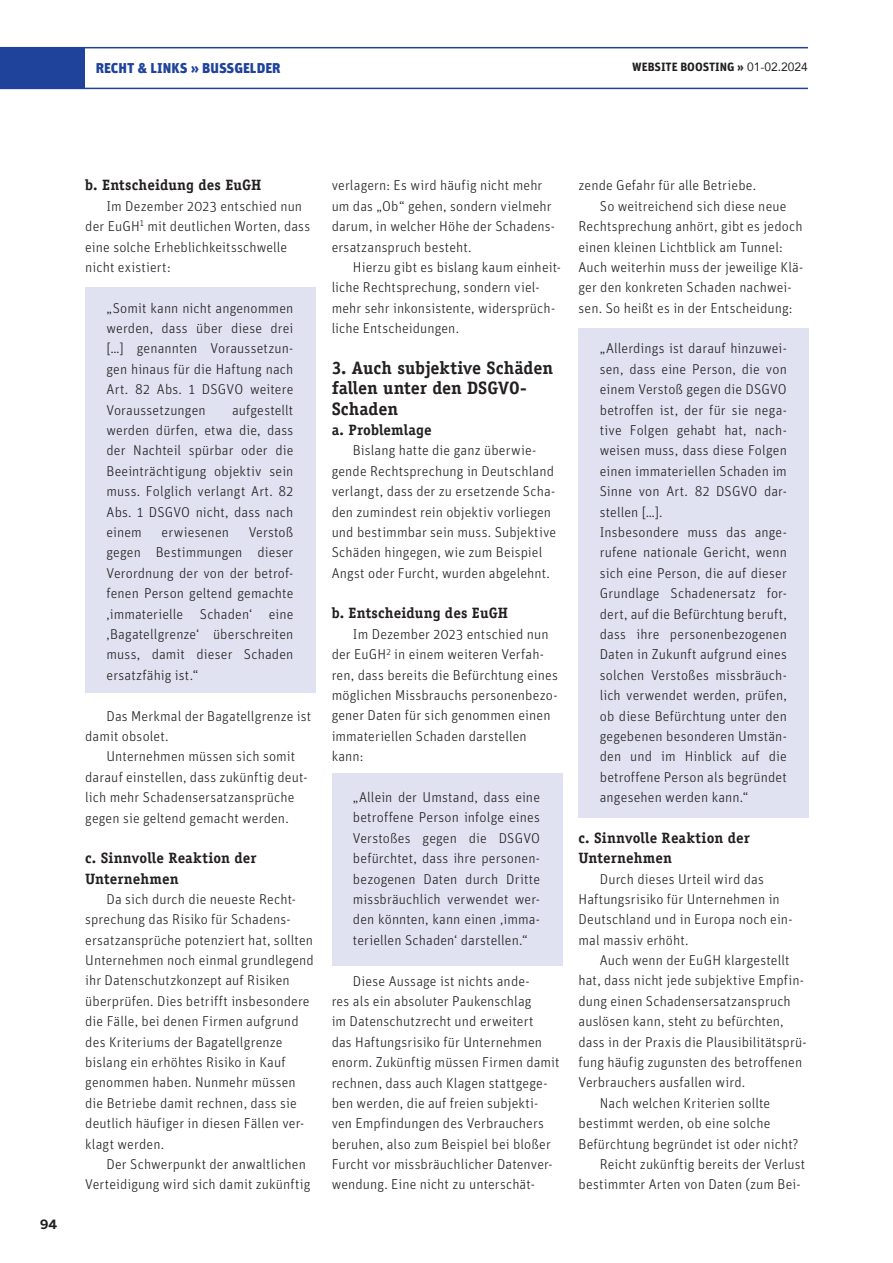
<style>
.page{position:relative;width:893px;height:1263px;background:#fff}
.page>*{position:absolute;margin:0;border:0;box-sizing:border-box;transform-origin:0 0}
.t1{font:700 18px/20.4px "Officina Serif Std";color:#231f20}
.t2{font:700 15px/20.4px "Officina Serif Std";letter-spacing:.005em;color:#231f20}
.t3{font:300 14.25px/20.4px "Unit";letter-spacing:.01em;color:#231f20}
.t4{font:900 14.25px "Unit";color:#1f439b}
.t5{font:700 12.75px "Benton Sans";color:#231f20}
.t6{font:700 12px "Unit";color:#231f20}
.s1{font-family:"Avenir";font-weight:400}
</style>
<div class="page">
<div style="left:0;top:47px;width:85px;height:41px;background:#1f439b"></div>
<hr style="left:0;top:47px;width:808px;height:1px;background:#1f439b">
<hr style="left:0;top:88px;width:808px;height:1px;background:#1f439b">
<div style="left:85px;top:288px;width:231px;height:405px;background:#e0e2f1"></div>
<div style="left:332px;top:774px;width:230px;height:192px;background:#e0e2f1"></div>
<div style="left:579px;top:328px;width:230px;height:489px;background:#e0e2f1"></div>
<p class="t4" style="left:96px;top:59px;width:187px">RECHT &amp; LINKS » BUSSGELDER</p>
<p class="t6" style="left:632px;top:59px;width:177px">WEBSITE BOOSTING » <span class="s1">01-02.2024</span></p>
<p class="t5" style="left:40px;top:1217px;width:18px">94</p>
<p class="t2" style="left:85px;top:175px;width:178px">b. Entscheidung des EuGH</p>
<p class="t3" style="left:85px;top:195px;width:226px;text-indent:21px">Im Dezember 2023 entschied nun der EuGH<sup>1</sup> mit deutlichen Worten, dass eine solche Erheblichkeitsschwelle nicht existiert:</p>
<p class="t3" style="left:107px;top:297px;width:188px;text-align:justify">„Somit kann nicht angenommen werden, dass über diese drei […] genannten Voraussetzun&shy;gen hinaus für die Haftung nach Art. 82 Abs. 1 DSGVO weitere Voraussetzungen</p>
<p class="t3" style="left:107px;top:399px;width:188px;text-align:justify;text-indent:126px">aufgestellt werden dürfen, etwa die, dass der Nachteil spürbar oder die Beeinträchtigung objektiv sein muss. Folglich verlangt Art. 82<br>Abs. 1 DSGVO nicht, dass nach einem</p>
<p class="t3" style="left:107px;top:522px;width:188px;text-align:justify;text-indent:142px">Verstoß gegen Bestimmungen dieser Verordnung der von der betrof&shy;fenen Person geltend gemachte ‚immaterielle Schaden‘ eine ‚Bagatellgrenze‘ überschreiten muss, damit dieser Schaden ersatzfähig ist.“</p>
<p class="t3" style="left:85px;top:705px;width:228px;text-indent:21px">Das Merkmal der Bagatellgrenze ist damit obsolet.</p>
<p class="t3" style="left:85px;top:746px;width:224px;text-indent:21px">Unternehmen müssen sich somit darauf einstellen, dass zukünftig deut&shy;lich mehr Schadensersatzansprüche gegen sie geltend gemacht werden.</p>
<p class="t2" style="left:85px;top:848px;width:173px">c. Sinnvolle Reaktion der<br>Unternehmen</p>
<p class="t3" style="left:85px;top:889px;width:230px;text-indent:21px">Da sich durch die neueste Recht&shy;sprechung das Risiko für Schadens&shy;ersatzansprüche potenziert hat, sollten Unternehmen noch einmal grundlegend ihr Datenschutzkonzept auf Risiken überprüfen. Dies betrifft insbesondere die Fälle, bei denen Firmen aufgrund des Kriteriums der Bagatellgrenze bislang ein erhöhtes Risiko in Kauf genommen haben. Nunmehr müssen die Betriebe damit rechnen, dass sie deutlich häufiger in diesen Fällen ver&shy;klagt werden.</p>
<p class="t3" style="left:85px;top:1154px;width:227px;text-indent:21px">Der Schwerpunkt der anwaltlichen<br>Verteidigung wird sich damit zukünftig</p>
<p class="t3" style="left:162px;top:522px;width:69px">erwiesenen</p>
<p class="t3" style="left:332px;top:175px;width:225px">verlagern: Es wird häufig nicht mehr um das „Ob“ gehen, sondern vielmehr darum, in welcher Höhe der Schadens&shy;ersatzanspruch besteht.</p>
<p class="t3" style="left:332px;top:257px;width:231px;text-indent:21px">Hierzu gibt es bislang kaum einheit&shy;liche Rechtsprechung, sondern viel&shy;mehr sehr inkonsistente, widersprüch&shy;liche Entscheidungen.</p>
<p class="t1" style="left:332px;top:357px;width:223px">3. Auch subjektive Schäden fallen unter den DSGVO-<br>Schaden</p>
<p class="t2" style="left:332px;top:419px;width:101px">a. Problemlage</p>
<p class="t3" style="left:332px;top:440px;width:226px;text-indent:21px">Bislang hatte die ganz überwie&shy;gende Rechtsprechung in Deutschland verlangt, dass der zu ersetzende Scha&shy;den zumindest rein objektiv vorliegen und bestimmbar sein muss. Subjektive Schäden hingegen, wie zum Beispiel Angst oder Furcht, wurden abgelehnt.</p>
<p class="t2" style="left:332px;top:603px;width:178px">b. Entscheidung des EuGH</p>
<p class="t3" style="left:332px;top:624px;width:228px;text-indent:21px">Im Dezember 2023 entschied nun der EuGH<sup>2</sup> in einem weiteren Verfah&shy;ren, dass bereits die Befürchtung eines möglichen Missbrauchs personenbezo&shy;gener Daten für sich genommen einen immateriellen Schaden darstellen kann:</p>
<p class="t3" style="left:353px;top:787px;width:189px;text-align:justify">„Allein der Umstand, dass eine betroffene Person infolge eines Verstoßes gegen die DSGVO befürchtet, dass ihre personen&shy;bezogenen Daten durch Dritte missbräuchlich verwendet wer&shy;den könnten, kann einen ‚imma&shy;teriellen Schaden‘ darstellen.“</p>
<p class="t3" style="left:332px;top:970px;width:229px;text-indent:21px">Diese Aussage ist nichts ande-<br>res als ein absoluter Paukenschlag<br>im Datenschutzrecht und erweitert<br>das Haftungsrisiko für Unternehmen enorm. Zukünftig müssen Firmen damit rechnen, dass auch Klagen stattgege&shy;ben werden, die auf freien subjekti&shy;ven Empfindungen des Verbrauchers beruhen, also zum Beispiel bei bloßer Furcht vor missbräuchlicher Datenver&shy;wendung. Eine nicht zu unterschät-</p>
<p class="t3" style="left:578px;top:175px;width:179px">zende Gefahr für alle Betriebe.</p>
<p class="t3" style="left:600px;top:195px;width:188px">So weitreichend sich diese neue</p>
<p class="t3" style="left:578px;top:216px;width:226px">Rechtsprechung anhört, gibt es jedoch</p>
<p class="t3" style="left:578px;top:236px;width:206px">einen kleinen Lichtblick am Tunnel:</p>
<p class="t3" style="left:578px;top:257px;width:226px">Auch weiterhin muss der jeweilige Klä-</p>
<p class="t3" style="left:578px;top:277px;width:215px">ger den konkreten Schaden nachwei-</p>
<p class="t3" style="left:578px;top:297px;width:216px">sen. So heißt es in der Entscheidung:</p>
<p class="t3" style="left:600px;top:338px;width:189px">„Allerdings ist darauf hinzuwei&shy;sen, dass eine Person, die von einem Verstoß gegen die DSGVO betroffen ist, der für sie nega&shy;tive Folgen gehabt hat, nach&shy;weisen muss, dass diese Folgen einen immateriellen Schaden im<br>Sinne von Art. 82 DSGVO dar&shy;stellen […].<br>Insbesondere muss das ange&shy;rufene nationale Gericht, wenn sich eine Person, die auf dieser<br>Grundlage Schadenersatz for&shy;dert, auf die Befürchtung beruft, dass ihre personenbezogenen<br>Daten in Zukunft aufgrund eines solchen Verstoßes missbräuch&shy;lich verwendet werden, prüfen, ob diese Befürchtung unter den gegebenen besonderen Umstän&shy;den und im Hinblick auf die betroffene Person als begründet angesehen werden kann.“</p>
<p class="t2" style="left:578px;top:827px;width:173px">c. Sinnvolle Reaktion der<br>Unternehmen</p>
<p class="t3" style="left:578px;top:868px;width:216px;text-indent:21px">Durch dieses Urteil wird das<br>Haftungsrisiko für Unternehmen in<br>Deutschland und in Europa noch ein&shy;mal massiv erhöht.</p>
<p class="t3" style="left:600px;top:950px;width:191px">Auch wenn der EuGH klargestellt</p>
<p class="t3" style="left:578px;top:970px;width:227px">hat, dass nicht jede subjektive Empfin-</p>
<p class="t3" style="left:578px;top:991px;width:214px">dung einen Schadensersatzanspruch</p>
<p class="t3" style="left:578px;top:1011px;width:207px">auslösen kann, steht zu befürchten,</p>
<p class="t3" style="left:578px;top:1031px;width:230px">dass in der Praxis die Plausibilitätsprü-</p>
<p class="t3" style="left:578px;top:1052px;width:225px">fung häufig zugunsten des betroffenen</p>
<p class="t3" style="left:578px;top:1072px;width:168px">Verbrauchers ausfallen wird.</p>
<p class="t3" style="left:600px;top:1092px;width:172px">Nach welchen Kriterien sollte</p>
<p class="t3" style="left:578px;top:1113px;width:193px">bestimmt werden, ob eine solche</p>
<p class="t3" style="left:578px;top:1133px;width:222px">Befürchtung begründet ist oder nicht?</p>
<p class="t3" style="left:600px;top:1154px;width:207px">Reicht zukünftig bereits der Verlust</p>
<p class="t3" style="left:578px;top:1174px;width:224px">bestimmter Arten von Daten (zum Bei-</p>
</div>
